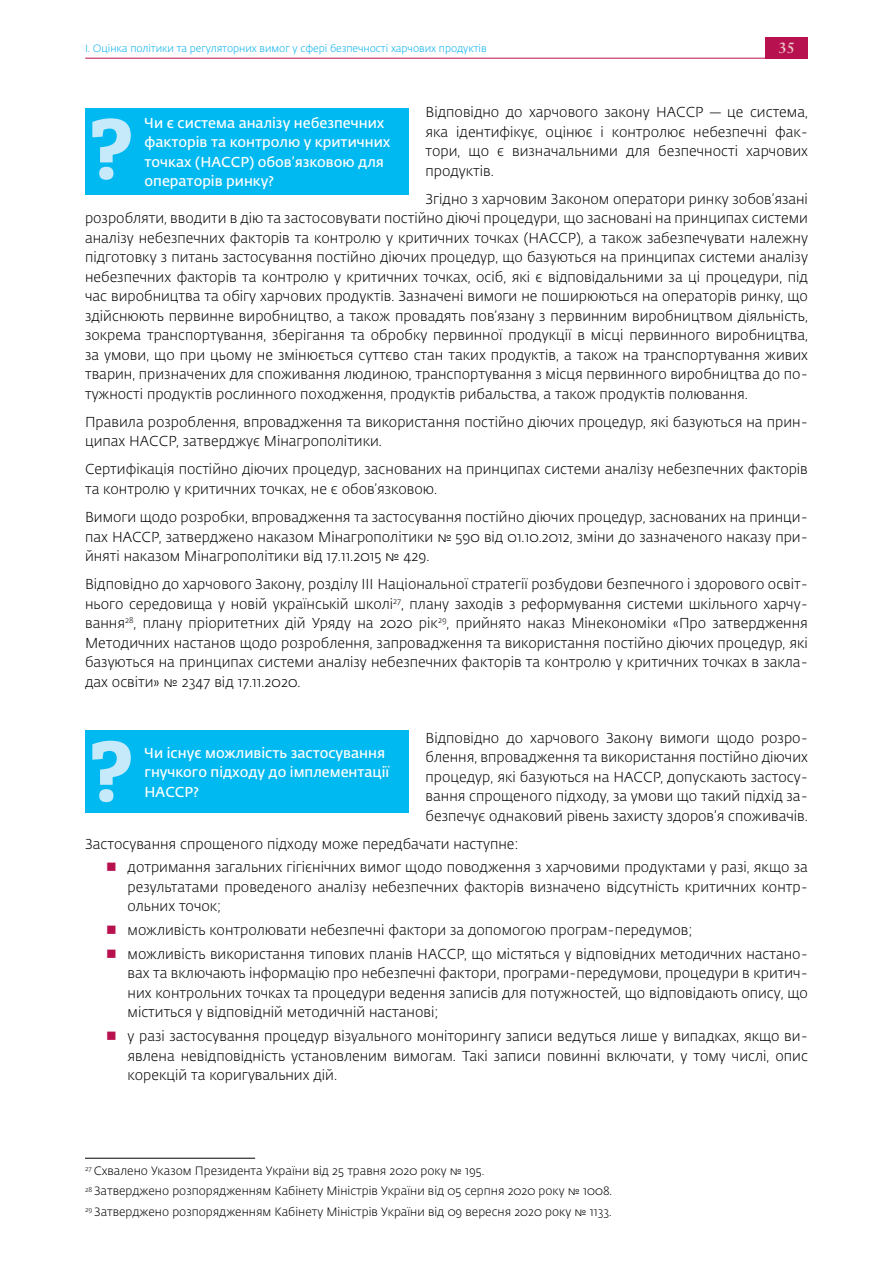
<style>
.page{position:relative;width:893px;height:1263px;background:#fff}
.page>*{position:absolute;margin:0;border:0;box-sizing:border-box;transform-origin:0 0}
.txt{font:700 83.55px "Adelle";color:#c7eafb}
.t1{font:700 15px "Sabon LT Pro";color:#ecc9ca}
.txt-2{font:300 14.25px/19.5px "Fedra Sans Pro";color:#000;text-align:justify}
.txt-3{font:600 14.25px/19.5px "Fedra Sans Pro";color:#fff}
.snoska{font:300 12px "Fedra Sans Pro";color:#000}
.t2{font:300 10.5px "Fedra Sans Pro";letter-spacing:-.005em;color:#00aeef}
</style>
<div class="page">
<div style="left:766px;top:37px;width:42px;height:21px;background:#b8114f"></div>
<hr style="left:85px;top:58px;width:681px;height:1px;background:#b8114f">
<hr style="left:85px;top:1158px;width:170px;height:1px;background:#000">
<div style="left:85px;top:730px;width:324px;height:83px;background:#00b9f1"></div>
<div style="left:85px;top:108px;width:324px;height:87px;background:#00b9f1"></div>
<p class="t2" style="left:85px;top:41px;width:403px">І. Оцінка політики та регуляторних вимог у сфері безпечності харчових продуктів</p>
<p class="t1" style="left:778px;top:39px;width:18px">35</p>
<p class="txt-2" style="left:426px;top:102px;width:384px">Відповідно до харчового закону НАССР — це система, яка ідентифікує, оцінює і контролює небезпечні фак&shy;тори, що є визначальними для безпечності харчових продуктів.</p>
<p class="txt-2" style="left:85px;top:189px;width:724px;text-indent:340px">Згідно з харчовим Законом оператори ринку зобов’язані розробляти, вводити в дію та застосовувати постійно діючі процедури, що засновані на принципах системи аналізу небезпечних факторів та контролю у критичних точках (НАССР), а також забезпечувати належну підготовку з питань застосування постійно діючих процедур, що базуються на принципах системи аналізу небезпечних факторів та контролю у критичних точках, осіб, які є відповідальними за ці процедури, під час виробництва та обігу харчових продуктів. Зазначені вимоги не поширюються на операторів ринку, що здійснюють первинне виробництво, а також провадять пов’язану з первинним виробництвом діяльність, зокрема транспортування, зберігання та обробку первинної продукції в місці первинного виробництва, за умови, що при цьому не змінюється суттєво стан таких продуктів, а також на транспортування живих тварин, призначених для споживання людиною, транспортування з місця первинного виробництва до по&shy;тужності продуктів рослинного походження, продуктів рибальства, а також продуктів полювання.</p>
<p class="txt-2" style="left:85px;top:412px;width:724px">Правила розроблення, впровадження та використання постійно діючих процедур, які базуються на прин&shy;ципах НАССР, затверджує Мінагрополітики.</p>
<p class="txt-2" style="left:85px;top:459px;width:724px">Сертифікація постійно діючих процедур, заснованих на принципах системи аналізу небезпечних факторів та контролю у критичних точках, не є обов’язковою.</p>
<p class="txt-2" style="left:85px;top:507px;width:724px">Вимоги щодо розробки, впровадження та застосування постійно діючих процедур, заснованих на принци&shy;пах НАССР, затверджено наказом Мінагрополітики № 590 від 01.10.2012, зміни до зазначеного наказу при&shy;йняті наказом Мінагрополітики від 17.11.2015 № 429.</p>
<p class="txt-2" style="left:85px;top:574px;width:724px">Відповідно до харчового Закону, розділу III Національної стратегії розбудови безпечного і здорового освіт&shy;нього середовища у новій українській школі<sup>27</sup>, плану заходів з реформування системи шкільного харчу&shy;вання<sup>28</sup>, плану пріоритетних дій Уряду на 2020 рік<sup>29</sup>, прийнято наказ Мінекономіки «Про затвердження Методичних настанов щодо розроблення, запровадження та використання постійно діючих процедур, які базуються на принципах системи аналізу небезпечних факторів та контролю у критичних точках в закла&shy;дах освіти» № 2347 від 17.11.2020.</p>
<p class="txt-3" style="left:145px;top:112px;width:247px">Чи є система аналізу небезпечних факторів та контролю у критичних точках (HACCP) обов’язковою для</p>
<p class="txt" style="left:88px;top:96px;width:46px">?</p>
<p class="txt-3" style="left:145px;top:171px;width:131px">операторів ринку?</p>
<p class="txt-2" style="left:426px;top:727px;width:384px">Відповідно до харчового Закону вимоги щодо розро&shy;блення, впровадження та використання постійно діючих процедур, які базуються на НАССР, допускають застосу&shy;вання спрощеного підходу, за умови що такий підхід за&shy;безпечує однаковий рівень захисту здоров’я споживачів.</p>
<p class="txt-2" style="left:85px;top:833px;width:435px">Застосування спрощеного підходу може передбачати наступне:</p>
<p class="txt-2" style="left:128px;top:857px;width:682px">дотримання загальних гігієнічних вимог щодо поводження з харчовими продуктами у разі, якщо за результатами проведеного аналізу небезпечних факторів визначено відсутність критичних контр&shy;ольних точок;</p>
<p class="txt-2" style="left:128px;top:920px;width:566px">можливість контролювати небезпечні фактори за допомогою програм-передумов;</p>
<p class="txt-2" style="left:128px;top:944px;width:682px">можливість використання типових планів НАССР, що містяться у відповідних методичних настано&shy;вах та включають інформацію про небезпечні фактори, програми-передумови, процедури в критич&shy;них контрольних точках та процедури ведення записів для потужностей, що відповідають опису, що міститься у відповідній методичній настанові;</p>
<p class="txt-2" style="left:128px;top:1026px;width:682px">у разі застосування процедур візуального моніторингу записи ведуться лише у випадках, якщо ви&shy;явлена невідповідність установленим вимогам. Такі записи повинні включати, у тому числі, опис корекцій та коригувальних дій.</p>
<p class="txt" style="left:88px;top:718px;width:46px">?</p>
<p class="txt-3" style="left:145px;top:742px;width:246px">Чи існує можливість застосування гнучкого підходу до імплементації</p>
<p class="txt-3" style="left:145px;top:781px;width:56px">НАССР?</p>
<p class="snoska" style="left:85px;top:1162px;width:401px"><sup>27</sup> Схвалено Указом Президента України від 25 травня 2020 року № 195.</p>
<p class="snoska" style="left:85px;top:1183px;width:529px"><sup>28</sup> Затверджено розпорядженням Кабінету Міністрів України від 05 серпня 2020 року № 1008.</p>
<p class="snoska" style="left:85px;top:1204px;width:528px"><sup>29</sup> Затверджено розпорядженням Кабінету Міністрів України від 09 вересня 2020 року № 1133.</p>
</div>
